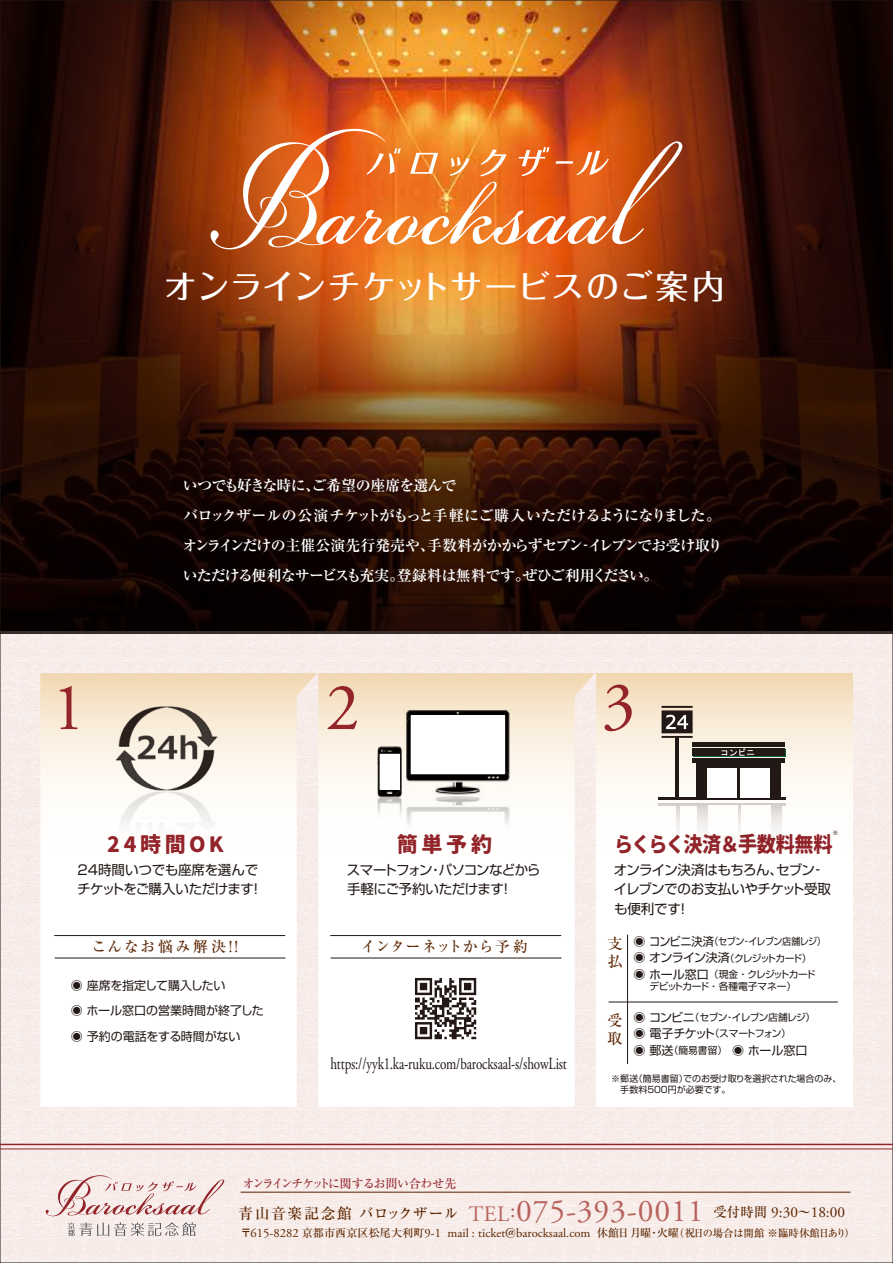
<style>
.page{position:relative;width:893px;height:1263px;background:#fff}
.page>*{position:absolute;margin:0;border:0;box-sizing:border-box;transform-origin:0 0}
.t1{font:67.2px "Adobe Garamond Pro";color:#92242a}
.t2{font:500 33px "Folk Pro";letter-spacing:.01em;color:#fff}
.t3{font:800 21px "Gen Jyuu Gothic L";letter-spacing:-.015em;color:#92242a;scale:.91 1}
.t4{font:800 21px "Gen Jyuu Gothic L";letter-spacing:-.015em;color:#92242a}
.t5{font:16.95px "Adobe Garamond Pro";letter-spacing:-.01em;color:#221815;scale:.77 1}
.t6{font:15.3px "Adobe Garamond Pro";color:#5c2500}
.t7{font:700 15px/30px "Ryumin Pro";letter-spacing:-.045em;color:#fff}
.t8{font:500 15px/18px "Ryumin Pro";letter-spacing:.09em;color:#5c2500}
.t9{font:500 15px "Ryumin Pro";letter-spacing:.07em;color:#5c2500}
.t10{font:500 15px "Ryumin Pro";letter-spacing:.19em;color:#5c2500}
.t11{font:13.5px/19.5px "Shin Go Pro";letter-spacing:-.035em;color:#221815}
.t12{font:13.5px/19.5px "Shin Go Pro";letter-spacing:-.055em;color:#221815}
.t13{font:12.6px "Adobe Garamond Pro";color:#5c2500}
.t14{font:500 12.15px "Ryumin Pro";letter-spacing:-.06em;color:#92242a}
.t15{font:12px/25.5px "Shin Go Pro";letter-spacing:-.005em;color:#221815}
.t16{font:9.75px/16.5px "Shin Go Pro";letter-spacing:-.075em;color:#221815;scale:.93 1}
.t17{font:9.75px/16.5px "Shin Go Pro";letter-spacing:-.075em;color:#221815}
.t18{font:9.75px "Shin Go Pro";letter-spacing:-.03em;color:#221815}
.t19{font:9px/10.5px "Shin Go Pro";letter-spacing:-.01em;color:#221815}
.t20{font:6px "Shin Go Pro";color:#221815}
.s1{font-size:12px}
.s2{font-size:9.75px}
.s3{font-family:"Adobe Garamond Pro";font-weight:400;font-size:22.05px;color:#b8635d}
.s4{font-family:"Adobe Garamond Pro";font-weight:400;font-size:31.65px;color:#b8635d}
.s5{font-family:"Ryumin Pro";font-weight:500;font-size:13.5px}
.s6{font-family:"Ryumin Pro";font-weight:500;font-size:11.1px}
.s7{font-family:"Ryumin Pro";font-weight:500;font-size:10.5px}
</style>
<div class="page">
<div style="left:2px;top:633px;width:889px;height:628px;background:#f7ece9"></div>
<svg style="left:40px;top:673px;width:277px;height:434px"></svg>
<svg style="left:318px;top:673px;width:277px;height:434px"></svg>
<svg style="left:596px;top:673px;width:257px;height:434px"></svg>
<img style="left:2px;top:2px;width:889px;height:631px">
<img style="left:114px;top:705px;width:107px;height:138px">
<img style="left:402px;top:709px;width:111px;height:121px">
<img style="left:377px;top:743px;width:25px;height:76px">
<div style="left:380px;top:754px;width:19px;height:35px;background:#fff"></div>
<div style="left:411px;top:715px;width:93px;height:58px;background:#fff"></div>
<svg style="left:676px;top:805px;width:4px;height:60px"></svg>
<hr style="left:693px;top:856px;width:93px;height:4px;background:#fefefd">
<hr style="left:658px;top:803px;width:128px;height:2px;background:#221815">
<hr style="left:693px;top:840px;width:93px;height:4px;background:#fbfafa">
<div style="left:693px;top:847px;width:93px;height:7px;background:#fdfdfc"></div>
<div style="left:697px;top:805px;width:84px;height:36px;background:linear-gradient(to bottom,#dcd9d6,#fefdfc)"></div>
<div style="left:708px;top:805px;width:30px;height:30px;background:#fff"></div>
<div style="left:741px;top:805px;width:29px;height:30px;background:#fff"></div>
<hr style="left:54px;top:935px;width:231px;height:1px;background:#221815">
<hr style="left:55px;top:958px;width:230px;height:1px;background:#221815">
<hr style="left:330px;top:935px;width:231px;height:1px;background:#221815">
<hr style="left:331px;top:958px;width:230px;height:1px;background:#221815">
<hr style="left:627px;top:934px;width:1px;height:130px;background:#221815">
<hr style="left:609px;top:1002px;width:229px;height:1px;background:#221815">
<img style="left:398px;top:960px;width:97px;height:97px">
<svg style="left:210px;top:129px;width:473px;height:121px;background:#dc7436"></svg>
<svg style="left:367px;top:148px;width:34px;height:27px"></svg>
<svg style="left:410px;top:153px;width:28px;height:21px"></svg>
<svg style="left:450px;top:157px;width:20px;height:19px"></svg>
<svg style="left:481px;top:149px;width:26px;height:28px"></svg>
<svg style="left:518px;top:147px;width:91px;height:29px;background:#e7763e"></svg>
<svg style="left:68px;top:1222px;width:128px;height:14px;background:#d3cbca"></svg>
<svg style="left:45px;top:1175px;width:179px;height:41px;background:#e8cfce"></svg>
<hr style="left:241px;top:1192px;width:609px;height:1px;background:#5c2500">
<hr style="left:0;top:1148px;width:893px;height:1px;background:#92242a">
<hr style="left:0;top:1144px;width:893px;height:1px;background:#92242a">
<hr style="left:675px;top:737px;width:4px;height:62px;background:#221815">
<div style="left:692px;top:742px;width:93px;height:5px;background:#221815"></div>
<hr style="left:658px;top:797px;width:128px;height:2px;background:#221815">
<div style="left:692px;top:758px;width:93px;height:5px;background:#221815"></div>
<div style="left:692px;top:749px;width:93px;height:7px;background:#221815"></div>
<div style="left:696px;top:762px;width:85px;height:36px;background:#221815"></div>
<div style="left:708px;top:768px;width:29px;height:30px;background:#fff"></div>
<div style="left:740px;top:768px;width:30px;height:30px;background:#fff"></div>
<svg style="left:662px;top:706px;width:31px;height:32px"></svg>
<svg style="left:721px;top:748px;width:33px;height:8px"></svg>
<h2 class="t2" style="left:164px;top:259px;width:563px">オンラインチケットサービスのご案内</h2>
<p class="t7" style="left:182px;top:470px;width:542px">いつでも好きな時に、ご希望の座席を選んで<br>バロックザールの公演チケットがもっと手軽にご購入いただけるようになりました。オンラインだけの主催公演先行発売や、手数料がかからずセブン‐イレブンでお受け取りいただける便利なサービスも充実。登録料は無料です。ぜひご利用ください。</p>
<h1 class="t1" style="left:52px;top:667px;width:35px">1</h1>
<h1 class="t1" style="left:326px;top:667px;width:35px">2</h1>
<h1 class="t1" style="left:602px;top:666px;width:35px">3</h1>
<h3 class="t4" style="left:107px;top:828px;width:118px">24時間OK</h3>
<p class="t11" style="left:77px;top:858px;width:187px">24時間いつでも座席を選んでチケットをご購入いただけます！</p>
<h3 class="t4" style="left:397px;top:828px;width:97px">簡単予約</h3>
<p class="t12" style="left:347px;top:858px;width:195px">スマートフォン・パソコンなどから手軽にご予約いただけます！</p>
<p class="t20" style="left:832px;top:828px;width:7px">※</p>
<h3 class="t3" style="left:614px;top:828px;width:241px">らくらく決済＆手数料無料</h3>
<p class="t11" style="left:614px;top:858px;width:219px">オンライン決済はもちろん、セブン‐イレブンでのお支払いやチケット受取も便利です！</p>
<p class="t16" style="left:634px;top:932px;width:208px"><span class="s1">◉ コンビニ決済</span>（セブン‐イレブン店舗レジ）<span class="s1">◉ オンライン決済</span>（クレジットカード）<span class="s1">◉ ホール窓口</span>（現金・クレジットカード</p>
<p class="t18" style="left:650px;top:979px;width:148px">デビットカード・各種電子マネー）</p>
<p class="t17" style="left:634px;top:1007px;width:183px"><span class="s1">◉ コンビニ</span>（セブン‐イレブン店舗レジ）<span class="s1">◉ 電子チケット</span>（スマートフォン）</p>
<p class="t15" style="left:634px;top:1036px;width:175px">◉ 郵送<span class="s2">（簡易書留）　</span>◉ ホール窓口</p>
<p class="t10" style="left:92px;top:935px;width:154px">こんなお悩み解決！！</p>
<p class="t9" style="left:361px;top:935px;width:168px">インターネットから予約</p>
<p class="t8" style="left:607px;top:933px;width:16px">支払</p>
<p class="t15" style="left:71px;top:971px;width:194px">◉ 座席を指定して購入したい<br>◉ ホール窓口の営業時間が終了した◉ 予約の電話をする時間がない</p>
<p class="t8" style="left:607px;top:1010px;width:16px">受取</p>
<p class="t5" style="left:330px;top:1054px;width:309px">https://yyk1.ka-ruku.com/barocksaal-s/showList</p>
<p class="t19" style="left:611px;top:1073px;width:232px">※郵送（簡易書留）でのお受け取りを選択された場合のみ、　手数料500円が必要です。</p>
<p class="t14" style="left:243px;top:1174px;width:215px">オンラインチケットに関するお問い合わせ先</p>
<p class="t8" style="left:238px;top:1204px;width:467px">青山音楽記念館バロックザール <span class="s3">TEL</span><sup>:</sup><span class="s4">075-393-0011</span></p>
<p class="t6" style="left:713px;top:1203px;width:160px"><span class="s5">受付時間</span> 9:30<span class="s5">～</span>18:00<span class="s5">　　</span></p>
<p class="t13" style="left:241px;top:1225px;width:616px"><span class="s6">〒</span>615-8282 <span class="s6">京都市西京区松尾大利町</span>9-1 mail : ticket<span class="s6">＠</span>barocksaal.com <span class="s6">休館日月曜・火曜</span><span class="s7">（祝日の場合は開館 ※臨時休館日あり）</span></p>
</div>
